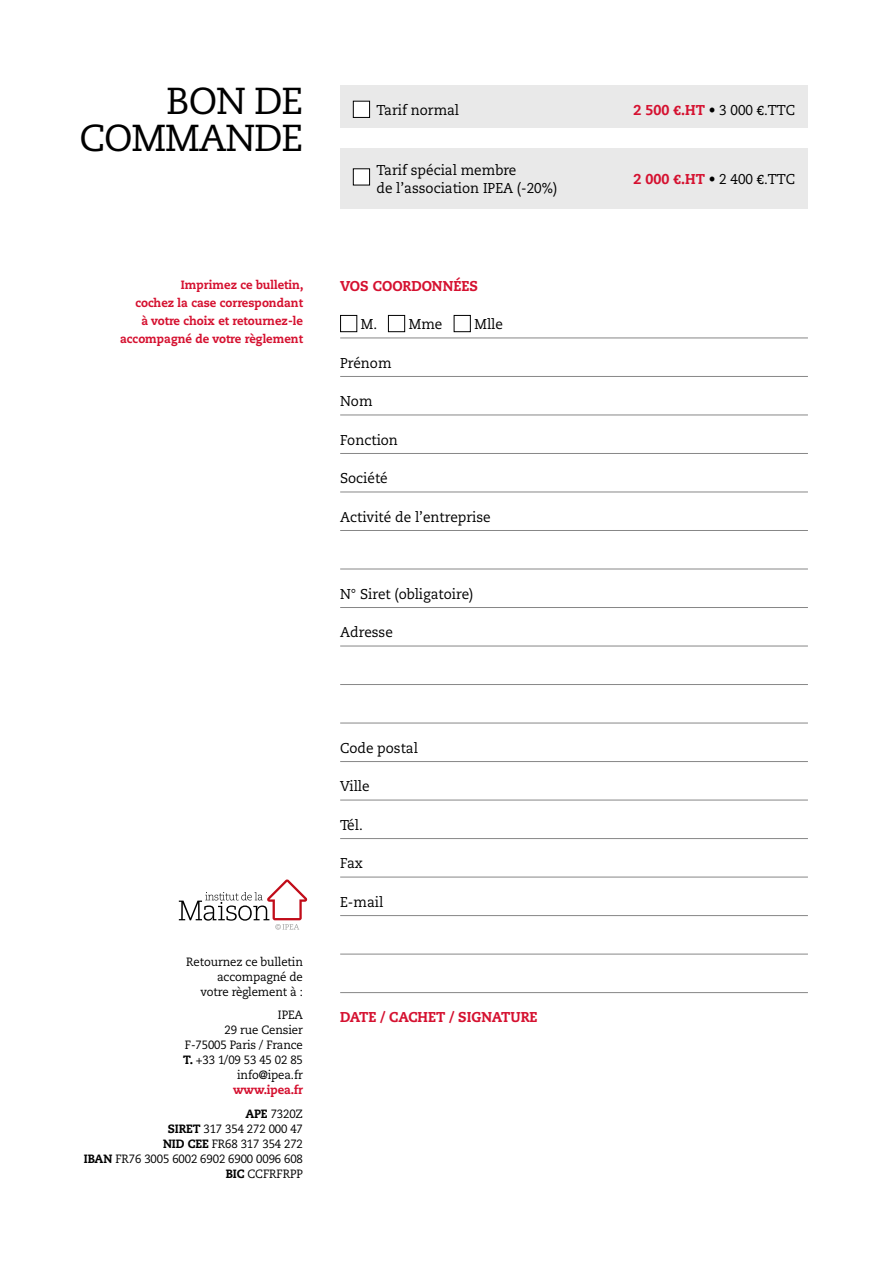
<style>
.page{position:relative;width:893px;height:1263px;background:#fff}
.page>*{position:absolute;margin:0;border:0;box-sizing:border-box;transform-origin:0 0}
.t1{font:37.5px/37.5px "Caecilia LT Pro 55 Roman";letter-spacing:-.03em;color:#000;text-align:right}
.t2{font:14.25px "Caecilia LT Pro 55 Roman";color:#000;scale:.95 1}
.t3{font:800 14.25px "Caecilia LT Pro 85";color:#d51130;scale:.95 1}
.t4{font:12px/15px "Caecilia LT Pro 55 Roman";letter-spacing:-.01em;color:#000;text-align:right;scale:.95 1}
.t5{font:800 12px/18px "Caecilia LT Pro 85";color:#d51130;text-align:right;scale:.95 1}
.s1{font-family:"Caecilia LT Pro 85";font-weight:800;color:#d51130}
.s2{font-family:"Adelle";font-weight:700;color:#d51130}
.s3{font-family:"Adelle"}
.s4{font-family:"Caecilia LT Pro 85";font-weight:800}
</style>
<div class="page">
<hr style="left:340px;top:338px;width:468px;height:1px;background:#878787">
<hr style="left:340px;top:376px;width:468px;height:1px;background:#878787">
<hr style="left:340px;top:415px;width:468px;height:1px;background:#878787">
<hr style="left:340px;top:453px;width:468px;height:1px;background:#878787">
<hr style="left:340px;top:492px;width:468px;height:1px;background:#878787">
<hr style="left:340px;top:530px;width:468px;height:1px;background:#878787">
<hr style="left:340px;top:569px;width:468px;height:1px;background:#878787">
<hr style="left:340px;top:607px;width:468px;height:1px;background:#878787">
<hr style="left:340px;top:646px;width:468px;height:1px;background:#878787">
<hr style="left:340px;top:684px;width:468px;height:1px;background:#878787">
<hr style="left:340px;top:723px;width:468px;height:1px;background:#878787">
<hr style="left:340px;top:761px;width:468px;height:1px;background:#878787">
<hr style="left:340px;top:800px;width:468px;height:1px;background:#878787">
<hr style="left:340px;top:838px;width:468px;height:1px;background:#878787">
<hr style="left:340px;top:877px;width:468px;height:1px;background:#878787">
<hr style="left:340px;top:915px;width:468px;height:1px;background:#878787">
<hr style="left:340px;top:954px;width:468px;height:1px;background:#878787">
<hr style="left:340px;top:992px;width:468px;height:1px;background:#878787">
<div style="left:340px;top:315px;width:17px;height:17px;border:1px solid #000"></div>
<div style="left:388px;top:315px;width:17px;height:17px;border:1px solid #000"></div>
<div style="left:454px;top:315px;width:17px;height:17px;border:1px solid #000"></div>
<div style="left:340px;top:85px;width:468px;height:43px;background:#e9e9e9"></div>
<div style="left:353px;top:101px;width:17px;height:16px;background:#fff"></div>
<div style="left:353px;top:101px;width:17px;height:17px;border:1px solid #000"></div>
<div style="left:340px;top:148px;width:468px;height:60px;background:#e9e9e9"></div>
<div style="left:353px;top:169px;width:17px;height:16px;background:#fff"></div>
<div style="left:353px;top:168px;width:17px;height:17px;border:1px solid #000"></div>
<svg style="left:179px;top:879px;width:128px;height:51px"></svg>
<h1 class="t1" style="left:80px;top:82px;width:225px">BON DE<br>COMMANDE</h1>
<p class="t5" style="left:120px;top:275px;width:194px">Imprimez ce bulletin,<br>cochez la case correspondant<br>à votre choix et retournez-le accompagné de votre règlement</p>
<p class="t2" style="left:376px;top:100px;width:89px">Tarif normal</p>
<p class="t2" style="left:633px;top:100px;width:172px"><span class="s1">2 500</span> <span class="s2">€</span><span class="s1">.HT</span> • 3 000 <span class="s3">€</span>.TTC</p>
<p class="t2" style="left:376px;top:160px;width:149px">Tarif spécial membre</p>
<p class="t2" style="left:376px;top:178px;width:192px">de l’association IPEA (-20%)</p>
<p class="t3" style="left:340px;top:276px;width:147px">VOS COORDONNÉES</p>
<p class="t2" style="left:361px;top:315px;width:87px">M. Mme</p>
<p class="t2" style="left:474px;top:315px;width:32px">Mlle</p>
<p class="t2" style="left:340px;top:353px;width:56px">Prénom</p>
<p class="t2" style="left:340px;top:392px;width:36px">Nom</p>
<p class="t2" style="left:340px;top:430px;width:62px">Fonction</p>
<p class="t2" style="left:340px;top:469px;width:52px">Société</p>
<p class="t2" style="left:340px;top:507px;width:160px">Activité de l’entreprise</p>
<p class="t2" style="left:340px;top:584px;width:142px">N° Siret (obligatoire)</p>
<p class="t2" style="left:340px;top:623px;width:57px">Adresse</p>
<p class="t2" style="left:633px;top:169px;width:172px"><span class="s1">2 000</span> <span class="s2">€</span><span class="s1">.HT</span> • 2 400 <span class="s3">€</span>.TTC</p>
<p class="t4" style="left:186px;top:954px;width:124px">Retournez ce bulletin accompagné de votre règlement à :</p>
<p class="t4" style="left:183px;top:1007px;width:128px">IPEA<br>29 rue Censier<br>F-75005 Paris / France<br><span class="s4">T.</span> +33 1/09 53 45 02 85 info@ipea.fr</p>
<p class="t5" style="left:233px;top:1081px;width:75px">www.ipea.fr</p>
<p class="t4" style="left:84px;top:1106px;width:232px"><span class="s4">APE</span> 7320Z<br><span class="s4">SIRET</span> 317 354 272 000 47<br><span class="s4">NID CEE</span> FR68 317 354 272<br><span class="s4">IBAN</span> FR76 3005 6002 6902 6900 0096 608<br><span class="s4">BIC</span> CCFRFRPP</p>
<p class="t2" style="left:340px;top:738px;width:83px">Code postal</p>
<p class="t2" style="left:340px;top:777px;width:33px">Ville</p>
<p class="t2" style="left:340px;top:815px;width:25px">Tél.</p>
<p class="t2" style="left:340px;top:854px;width:25px">Fax</p>
<p class="t2" style="left:340px;top:892px;width:47px">E-mail</p>
<p class="t3" style="left:340px;top:1007px;width:209px">DATE / CACHET / SIGNATURE</p>
</div>
